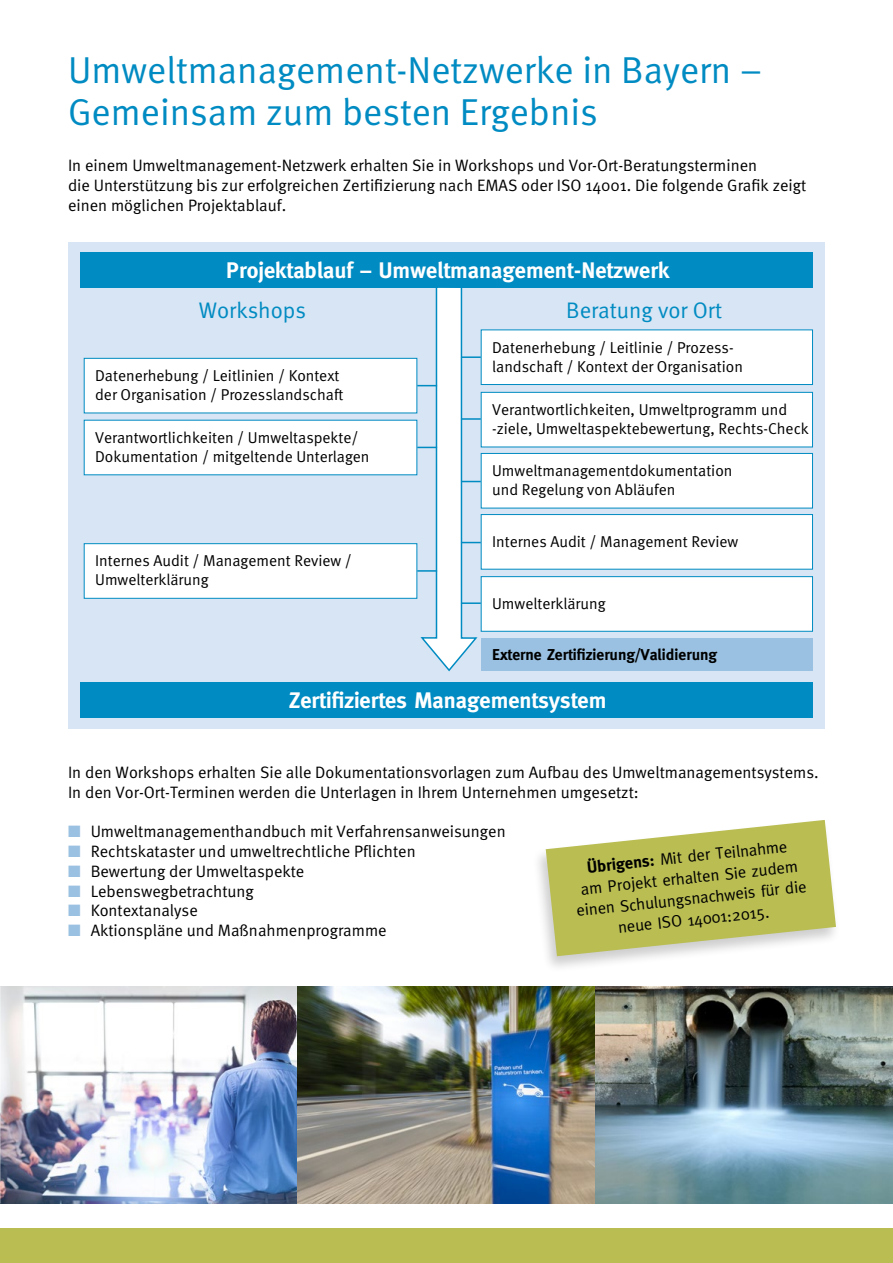
<style>
.page{position:relative;width:893px;height:1263px;background:#fff}
.page>*{position:absolute;margin:0;border:0;box-sizing:border-box;transform-origin:0 0}
.t1{font:37.5px/42px "Meta Normal";color:#008bc2}
.t2{font:700 22.5px "Meta";color:#fff}
.t3{font:22.5px "Meta Normal";color:#008bc2}
.t4{font:16.5px/19.8px "Meta Normal";color:#000}
.t5{font:16.5px/21px "Meta";color:#000;text-align:center}
.t6{font:15.75px/18.9px "Meta Normal";color:#000}
.t7{font:700 15.75px "Meta";color:#000}
.s1{color:#9ac1e1}
.s2{font-weight:700}
</style>
<div class="page">
<div style="left:68px;top:242px;width:757px;height:486px;background:#d7e5f4"></div>
<div style="left:81px;top:252px;width:732px;height:36px;background:#008bc2"></div>
<div style="left:81px;top:682px;width:732px;height:35px;background:#008bc2"></div>
<img style="left:1px;top:986px;width:297px;height:217px">
<img style="left:0;top:986px;width:1px;height:217px">
<div style="left:0;top:1229px;width:893px;height:34px;background:#b9bd52"></div>
<img style="left:298px;top:986px;width:297px;height:217px">
<div style="left:84px;top:358px;width:333px;height:55px;background:#fff;border:1px solid #008bc2"></div>
<div style="left:84px;top:420px;width:333px;height:55px;background:#fff"></div>
<div style="left:84px;top:543px;width:333px;height:56px;background:#fff;border:1px solid #008bc2"></div>
<div style="left:481px;top:329px;width:332px;height:56px;background:#fff;border:1px solid #008bc2"></div>
<div style="left:481px;top:392px;width:332px;height:55px;background:#fff;border:1px solid #008bc2"></div>
<div style="left:481px;top:453px;width:332px;height:55px;background:#fff;border:1px solid #008bc2"></div>
<div style="left:481px;top:514px;width:332px;height:55px;background:#fff;border:1px solid #008bc2"></div>
<div style="left:481px;top:576px;width:332px;height:56px;background:#fff;border:1px solid #008bc2"></div>
<div style="left:481px;top:639px;width:331px;height:32px;background:#9ac1e1"></div>
<svg style="left:417px;top:287px;width:64px;height:385px"></svg>
<hr style="left:461px;top:602px;width:20px;height:2px;background:#008bc2">
<img style="left:595px;top:986px;width:298px;height:217px">
<div style="left:532px;top:819px;width:309px;height:154px;background:#000;opacity:.2"></div>
<svg style="left:546px;top:820px;width:290px;height:136px"></svg>
<h1 class="t1" style="left:68px;top:48px;width:695px">Umweltmanagement-Netzwerke in Bayern –<br>Gemeinsam zum besten Ergebnis</h1>
<p class="t4" style="left:68px;top:155px;width:740px">In einem Umweltmanagement-Netzwerk erhalten Sie in Workshops und Vor-Ort-Beratungsterminen<br>die Unterstützung bis zur erfolgreichen Zertifizierung nach EMAS oder ISO 14001. Die folgende Grafik zeigt einen möglichen Projektablauf.</p>
<h2 class="t2" style="left:226px;top:257px;width:445px">Projektablauf – Umweltmanagement-Netzwerk</h2>
<h2 class="t3" style="left:199px;top:297px;width:109px">Workshops</h2>
<h2 class="t3" style="left:566px;top:297px;width:157px">Beratung vor Ort</h2>
<p class="t6" style="left:95px;top:366px;width:250px">Datenerhebung / Leitlinien / Kontext der Organisation / Prozesslandschaft</p>
<p class="t6" style="left:95px;top:428px;width:276px">Verantwortlichkeiten / Umweltaspekte/<br>Dokumentation / mitgeltende Unterlagen</p>
<p class="t6" style="left:95px;top:551px;width:258px">Internes Audit / Management Review /<br>Umwelterklärung</p>
<p class="t6" style="left:492px;top:338px;width:252px">Datenerhebung / Leitlinie / Prozess&shy;landschaft / Kontext der Organisation</p>
<p class="t6" style="left:492px;top:400px;width:318px">Verantwortlichkeiten, Umweltprogramm und -ziele, Umweltaspektebewertung, Rechts-Check</p>
<p class="t6" style="left:492px;top:461px;width:242px">Umweltmanagementdokumentation und Regelung von Abläufen</p>
<p class="t6" style="left:492px;top:532px;width:248px">Internes Audit / Management Review</p>
<p class="t6" style="left:492px;top:594px;width:115px">Umwelterklärung</p>
<p class="t7" style="left:492px;top:646px;width:227px">Externe Zertifizierung/Validierung</p>
<h2 class="t2" style="left:289px;top:687px;width:319px">Zertifiziertes Managementsystem</h2>
<p class="t4" style="left:68px;top:762px;width:752px">In den Workshops erhalten Sie alle Dokumentationsvorlagen zum Aufbau des Umweltmanagementsystems.<br>In den Vor-Ort-Terminen werden die Unterlagen in Ihrem Unternehmen umgesetzt:</p>
<p class="t4" style="left:68px;top:821px;width:439px"><span class="s1">■</span> Umweltmanagementhandbuch mit Verfahrensanweisungen</p>
<p class="t4" style="left:68px;top:841px;width:349px"><span class="s1">■</span> Rechtskataster und umweltrechtliche Pflichten</p>
<p class="t4" style="left:68px;top:861px;width:238px"><span class="s1">■</span> Bewertung der Umweltaspekte</p>
<p class="t4" style="left:68px;top:881px;width:187px"><span class="s1">■</span> Lebenswegbetrachtung</p>
<p class="t4" style="left:68px;top:900px;width:131px"><span class="s1">■</span> Kontextanalyse</p>
<p class="t4" style="left:68px;top:920px;width:320px"><span class="s1">■</span> Aktionspläne und Maßnahmenprogramme</p>
<p class="t5" style="left:571px;top:858px;width:232px;rotate:-6deg"><span class="s2">Übrigens:</span> Mit der Teilnahme<br>am Projekt erhalten Sie zudem einen Schulungsnachweis für die neue ISO 14001:2015.</p>
</div>
